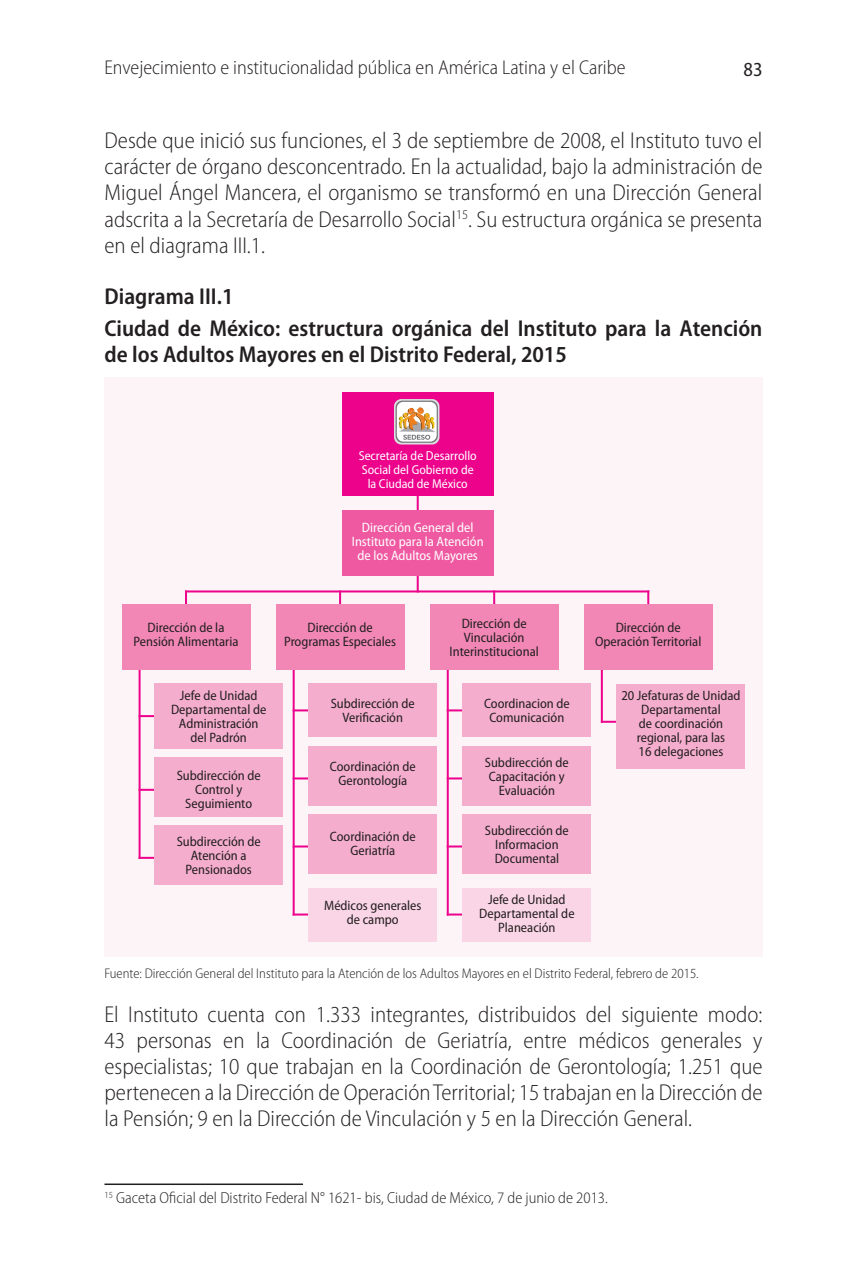
<style>
.page{position:relative;width:854px;height:1282px;background:#fff}
.page>*{position:absolute;margin:0;border:0;box-sizing:border-box;transform-origin:0 0}
.t1{font:23px/26px "Myriad Pro Light Semi Cn 2";color:#231f20;text-align:justify}
.t2{font:600 semi-condensed 23px/31.6px "Myriad Pro";color:#231f20}
.t3{font:300 semi-condensed 20px "Myriad Pro";color:#231f20}
.t4{font:20px "Myriad Pro Semi Cn 4";color:#231f20}
.t5{font:16px "Myriad Pro Light Semi Cn 2";color:#231f20}
.t6{font:14px "Myriad Pro Light Semi Cn 2";color:#231f20}
.t7{font:13.6px/14px "Myriad Pro Semi Cn 4";color:#231f20;text-align:center}
.t8{font:13.6px/14px "Myriad Pro Semi Cn 4";color:#fff;text-align:center}
.t9{font:13px/14px "Myriad Pro Semi Cn 4";color:#fff;text-align:center}
</style>
<div class="page">
<div style="left:104px;top:377px;width:658px;height:579px;background:#fdf4f8"></div>
<hr style="left:448px;top:709px;width:20px;height:2px;background:#ed028c">
<hr style="left:448px;top:777px;width:20px;height:2px;background:#ed028c">
<hr style="left:493px;top:591px;width:2px;height:21px;background:#ed028c">
<hr style="left:448px;top:845px;width:20px;height:2px;background:#ed028c">
<hr style="left:448px;top:913px;width:20px;height:2px;background:#ed028c">
<hr style="left:447px;top:659px;width:2px;height:255px;background:#ed028c">
<div style="left:430px;top:604px;width:128px;height:65px;background:#f287b6"></div>
<div style="left:463px;top:683px;width:128px;height:54px;background:#f5adce"></div>
<div style="left:463px;top:745px;width:128px;height:60px;background:#f5adce"></div>
<div style="left:463px;top:813px;width:128px;height:60px;background:#f5adce"></div>
<div style="left:463px;top:887px;width:128px;height:54px;background:#fad5e5"></div>
<hr style="left:602px;top:720px;width:20px;height:2px;background:#ed028c">
<hr style="left:647px;top:591px;width:2px;height:21px;background:#ed028c">
<hr style="left:601px;top:659px;width:2px;height:62px;background:#ed028c">
<div style="left:584px;top:604px;width:128px;height:65px;background:#f287b6"></div>
<div style="left:617px;top:683px;width:128px;height:85px;background:#f5adce"></div>
<hr style="left:140px;top:715px;width:20px;height:2px;background:#ed028c">
<hr style="left:140px;top:788px;width:20px;height:2px;background:#ed028c">
<hr style="left:185px;top:591px;width:2px;height:21px;background:#ed028c">
<hr style="left:140px;top:856px;width:20px;height:2px;background:#ed028c">
<hr style="left:139px;top:659px;width:2px;height:198px;background:#ed028c">
<div style="left:122px;top:604px;width:128px;height:65px;background:#f287b6"></div>
<div style="left:155px;top:683px;width:128px;height:65px;background:#f5adce"></div>
<div style="left:155px;top:757px;width:128px;height:59px;background:#f5adce"></div>
<div style="left:155px;top:825px;width:128px;height:59px;background:#f5adce"></div>
<hr style="left:294px;top:709px;width:20px;height:2px;background:#ed028c">
<hr style="left:294px;top:777px;width:20px;height:2px;background:#ed028c">
<hr style="left:339px;top:591px;width:2px;height:21px;background:#ed028c">
<hr style="left:294px;top:845px;width:20px;height:2px;background:#ed028c">
<hr style="left:294px;top:913px;width:20px;height:2px;background:#ed028c">
<hr style="left:293px;top:659px;width:2px;height:255px;background:#ed028c">
<div style="left:276px;top:604px;width:128px;height:65px;background:#f287b6"></div>
<div style="left:309px;top:683px;width:128px;height:54px;background:#f5adce"></div>
<div style="left:309px;top:745px;width:128px;height:60px;background:#f5adce"></div>
<div style="left:309px;top:813px;width:128px;height:60px;background:#f5adce"></div>
<div style="left:309px;top:887px;width:128px;height:54px;background:#fad5e5"></div>
<hr style="left:416px;top:483px;width:2px;height:108px;background:#ed028c">
<div style="left:342px;top:392px;width:151px;height:104px;background:#ed028c"></div>
<div style="left:342px;top:510px;width:151px;height:65px;background:#ef59a1"></div>
<svg style="left:394px;top:399px;width:45px;height:45px"></svg>
<svg style="left:395px;top:400px;width:43px;height:42px"></svg>
<hr style="left:186px;top:590px;width:462px;height:2px;background:#ed028c">
<hr style="left:104px;top:1183px;width:199px;height:1px;background:#231f20">
<p class="t3" style="left:104px;top:57px;width:522px">Envejecimiento e institucionalidad pública en América Latina y el Caribe</p>
<p class="t4" style="left:743px;top:58px;width:20px">83</p>
<p class="t1" style="left:104px;top:128px;width:659px">Desde que inició sus funciones, el 3 de septiembre de 2008, el Instituto tuvo el carácter de órgano desconcentrado. En la actualidad, bajo la administración de Miguel Ángel Mancera, el organismo se transformó en una Dirección General adscrita a la Secretaría de Desarrollo Social<sup>15</sup>. Su estructura orgánica se presenta en el diagrama III.1.</p>
<p class="t2" style="left:104px;top:281px;width:659px">Diagrama III.1<br>Ciudad de México: estructura orgánica del Instituto para la Atención</p>
<p class="t2" style="left:104px;top:339px;width:464px">de los Adultos Mayores en el Distrito Federal, 2015</p>
<p class="t9" style="left:358px;top:449px;width:119px">Secretaría de Desarrollo<br>Social del Gobierno de la Ciudad de México</p>
<p class="t8" style="left:352px;top:521px;width:133px">Dirección General del<br>Instituto para la Atención de los Adultos Mayores</p>
<p class="t7" style="left:134px;top:620px;width:106px">Dirección de la<br>Pensión Alimentaria</p>
<p class="t7" style="left:171px;top:689px;width:97px">Jefe de Unidad<br>Departamental de<br>Administración del Padrón</p>
<p class="t7" style="left:177px;top:768px;width:85px">Subdirección de<br>Control y<br>Seguimiento</p>
<p class="t7" style="left:177px;top:834px;width:85px">Subdirección de<br>Atención a<br>Pensionados</p>
<p class="t7" style="left:284px;top:620px;width:113px">Dirección de<br>Programas Especiales</p>
<p class="t7" style="left:331px;top:696px;width:85px">Subdirección de<br>Verificación</p>
<p class="t7" style="left:330px;top:760px;width:87px">Coordinación de<br>Gerontología</p>
<p class="t7" style="left:330px;top:829px;width:87px">Coordinación de<br>Geriatría</p>
<p class="t7" style="left:324px;top:899px;width:99px">Médicos generales de campo</p>
<p class="t7" style="left:449px;top:616px;width:91px">Dirección de<br>Vinculación<br>Interinstitucional</p>
<p class="t7" style="left:484px;top:696px;width:87px">Coordinacion de<br>Comunicación</p>
<p class="t7" style="left:485px;top:755px;width:85px">Subdirección de<br>Capacitación y<br>Evaluación</p>
<p class="t7" style="left:485px;top:823px;width:85px">Subdirección de<br>Informacion<br>Documental</p>
<p class="t7" style="left:479px;top:892px;width:97px">Jefe de Unidad<br>Departamental de<br>Planeación</p>
<p class="t7" style="left:595px;top:620px;width:108px">Dirección de<br>Operación Territorial</p>
<p class="t7" style="left:621px;top:688px;width:121px">20 Jefaturas de Unidad<br>Departamental<br>de coordinación regional, para las<br>16 delegaciones</p>
<p class="t6" style="left:104px;top:966px;width:595px">Fuente: Dirección General del Instituto para la Atención de los Adultos Mayores en el Distrito Federal, febrero de 2015.</p>
<p class="t1" style="left:104px;top:1001px;width:659px">El Instituto cuenta con 1.333 integrantes, distribuidos del siguiente modo:<br>43 personas en la Coordinación de Geriatría, entre médicos generales y especialistas; 10 que trabajan en la Coordinación de Gerontología; 1.251 que pertenecen a la Dirección de Operación Territorial; 15 trabajan en la Dirección de la Pensión; 9 en la Dirección de Vinculación y 5 en la Dirección General.</p>
<p class="t5" style="left:104px;top:1189px;width:505px"><sup>15</sup> Gaceta Oficial del Distrito Federal N° 1621- bis, Ciudad de México, 7 de junio de 2013.</p>
</div>
